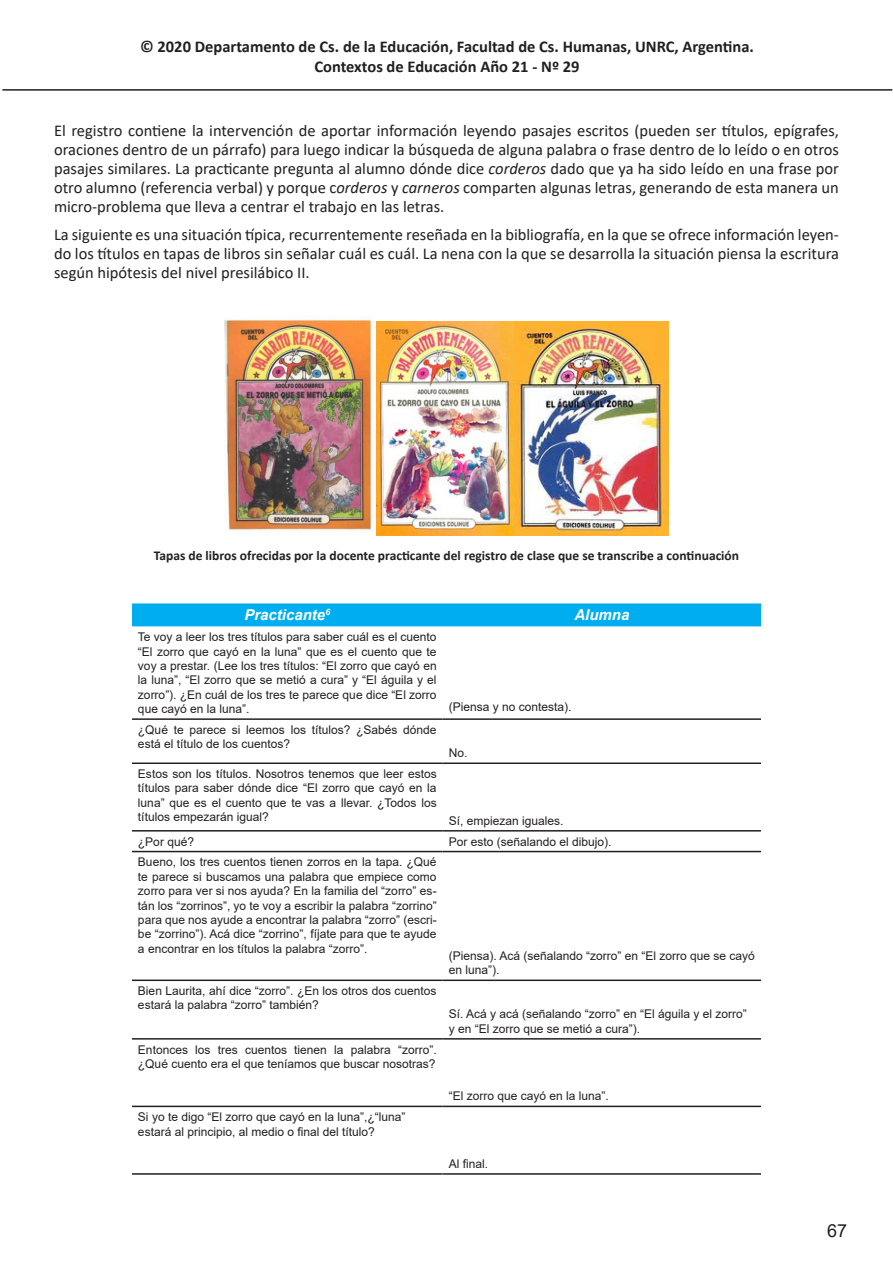
<style>
.page{position:relative;width:893px;height:1263px;background:#fff}
.page>*{position:absolute;margin:0;border:0;box-sizing:border-box;transform-origin:0 0}
.t1{font:18px "Arial";color:#231f20}
.t2{font:16.5px/19px "Calibri";color:#231f20;text-align:justify}
.t3{font:700 16.5px/19.8px "Calibri";color:#231f20;text-align:center}
.List_Paragraph{font:italic 700 15px "Arial";color:#fff}
.t4{font:700 13.5px "Calibri";color:#231f20}
.List_Paragraph-2{font:12px/14.4px "Arial";color:#231f20}
.s1{font-style:italic}
</style>
<div class="page">
<hr style="left:2px;top:89px;width:890px;height:2px;background:#231f20">
<img style="left:224px;top:319px;width:148px;height:212px">
<img style="left:376px;top:322px;width:293px;height:214px">
<div style="left:132px;top:603px;width:629px;height:23px;background:#00aeef"></div>
<hr style="left:132px;top:718px;width:311px;height:2px;background:#231f20">
<hr style="left:443px;top:718px;width:318px;height:2px;background:#231f20">
<hr style="left:132px;top:762px;width:311px;height:2px;background:#231f20">
<hr style="left:443px;top:762px;width:318px;height:2px;background:#231f20">
<hr style="left:132px;top:830px;width:311px;height:1px;background:#231f20">
<hr style="left:443px;top:830px;width:318px;height:1px;background:#231f20">
<hr style="left:132px;top:851px;width:311px;height:1px;background:#231f20">
<hr style="left:443px;top:851px;width:318px;height:1px;background:#231f20">
<hr style="left:132px;top:979px;width:311px;height:2px;background:#231f20">
<hr style="left:443px;top:979px;width:318px;height:2px;background:#231f20">
<hr style="left:132px;top:1038px;width:311px;height:1px;background:#231f20">
<hr style="left:443px;top:1038px;width:318px;height:1px;background:#231f20">
<hr style="left:132px;top:1106px;width:311px;height:1px;background:#231f20">
<hr style="left:443px;top:1106px;width:318px;height:1px;background:#231f20">
<hr style="left:132px;top:1173px;width:311px;height:2px;background:#231f20">
<hr style="left:443px;top:1173px;width:318px;height:2px;background:#231f20">
<h2 class="t3" style="left:140px;top:36px;width:615px">© 2020 Departamento de Cs. de la Educación, Facultad de Cs. Humanas, UNRC, Argentina.<br>Contextos de Educación Año 21 - Nº 29</h2>
<p class="t2" style="left:54px;top:120px;width:786px">El registro contiene la intervención de aportar información leyendo pasajes escritos (pueden ser títulos, epígrafes, oraciones dentro de un párrafo) para luego indicar la búsqueda de alguna palabra o frase dentro de lo leído o en otros pasajes similares. La practicante pregunta al alumno dónde dice <span class="s1">corderos</span> dado que ya ha sido leído en una frase por otro alumno (referencia verbal) y porque c<span class="s1">orderos</span> y <span class="s1">carneros</span> comparten algunas letras, generando de esta manera un micro-problema que lleva a centrar el trabajo en las letras.</p>
<p class="t2" style="left:54px;top:224px;width:786px">La siguiente es una situación típica, recurrentemente reseñada en la bibliografía, en la que se ofrece información leyen&shy;do los títulos en tapas de libros sin señalar cuál es cuál. La nena con la que se desarrolla la situación piensa la escritura según hipótesis del nivel presilábico II.</p>
<p class="t4" style="left:154px;top:546px;width:587px">Tapas de libros ofrecidas por la docente practicante del registro de clase que se transcribe a continuación</p>
<p class="List_Paragraph" style="left:244px;top:605px;width:87px">Practicante<sup>6</sup></p>
<p class="List_Paragraph" style="left:574px;top:605px;width:57px">Alumna</p>
<p class="List_Paragraph-2" style="left:138px;top:630px;width:300px;text-align:justify">Te voy a leer los tres títulos para saber cuál es el cuento “El zorro que cayó en la luna” que es el cuento que te voy a prestar. (Lee los tres títulos: “El zorro que cayó en la luna”, “El zorro que se metió a cura” y “El águila y el zorro”). ¿En cuál de los tres te parece que dice “El zorro que cayó en la luna”.</p>
<p class="List_Paragraph-2" style="left:449px;top:700px;width:124px">(Piensa y no contesta).</p>
<p class="List_Paragraph-2" style="left:138px;top:722px;width:300px">¿Qué te parece si leemos los títulos? ¿Sabés dónde está el título de los cuentos?</p>
<p class="List_Paragraph-2" style="left:138px;top:766px;width:300px;text-align:justify">Estos son los títulos. Nosotros tenemos que leer estos títulos para saber dónde dice “El zorro que cayó en la luna” que es el cuento que te vas a llevar. ¿Todos los títulos empezarán igual?</p>
<p class="List_Paragraph-2" style="left:449px;top:746px;width:20px">No.</p>
<p class="List_Paragraph-2" style="left:449px;top:813px;width:116px">Sí, empiezan iguales.</p>
<p class="List_Paragraph-2" style="left:138px;top:834px;width:58px">¿Por qué?</p>
<p class="List_Paragraph-2" style="left:449px;top:834px;width:164px">Por esto (señalando el dibujo).</p>
<p class="List_Paragraph-2" style="left:138px;top:855px;width:300px;text-align:justify">Bueno, los tres cuentos tienen zorros en la tapa. ¿Qué te parece si buscamos una palabra que empiece como zorro para ver si nos ayuda? En la familia del “zorro” es&shy;tán los “zorrinos”, yo te voy a escribir la palabra “zorrino” para que nos ayude a encontrar la palabra “zorro” (escri&shy;be “zorrino”). Acá dice “zorrino”, fíjate para que te ayude a encontrar en los títulos la palabra “zorro”.</p>
<p class="List_Paragraph-2" style="left:449px;top:948px;width:308px">(Piensa). Acá (señalando “zorro” en “El zorro que se cayó en luna”).</p>
<p class="List_Paragraph-2" style="left:138px;top:983px;width:300px">Bien Laurita, ahí dice “zorro”. ¿En los otros dos cuentos estará la palabra “zorro” también?</p>
<p class="List_Paragraph-2" style="left:449px;top:1007px;width:300px">Sí. Acá y acá (señalando “zorro” en “El águila y el zorro” y en “El zorro que se metió a cura”).</p>
<p class="List_Paragraph-2" style="left:138px;top:1042px;width:300px">Entonces los tres cuentos tienen la palabra “zorro”. ¿Qué cuento era el que teníamos que buscar nosotras?</p>
<p class="List_Paragraph-2" style="left:449px;top:1089px;width:162px">“El zorro que cayó en la luna”.</p>
<p class="List_Paragraph-2" style="left:138px;top:1110px;width:269px">Si yo te digo “El zorro que cayó en la luna”,¿“luna” estará al principio, al medio o final del título?</p>
<p class="List_Paragraph-2" style="left:449px;top:1156px;width:41px">Al final.</p>
<h1 class="t1" style="left:827px;top:1218px;width:22px">67</h1>
</div>
